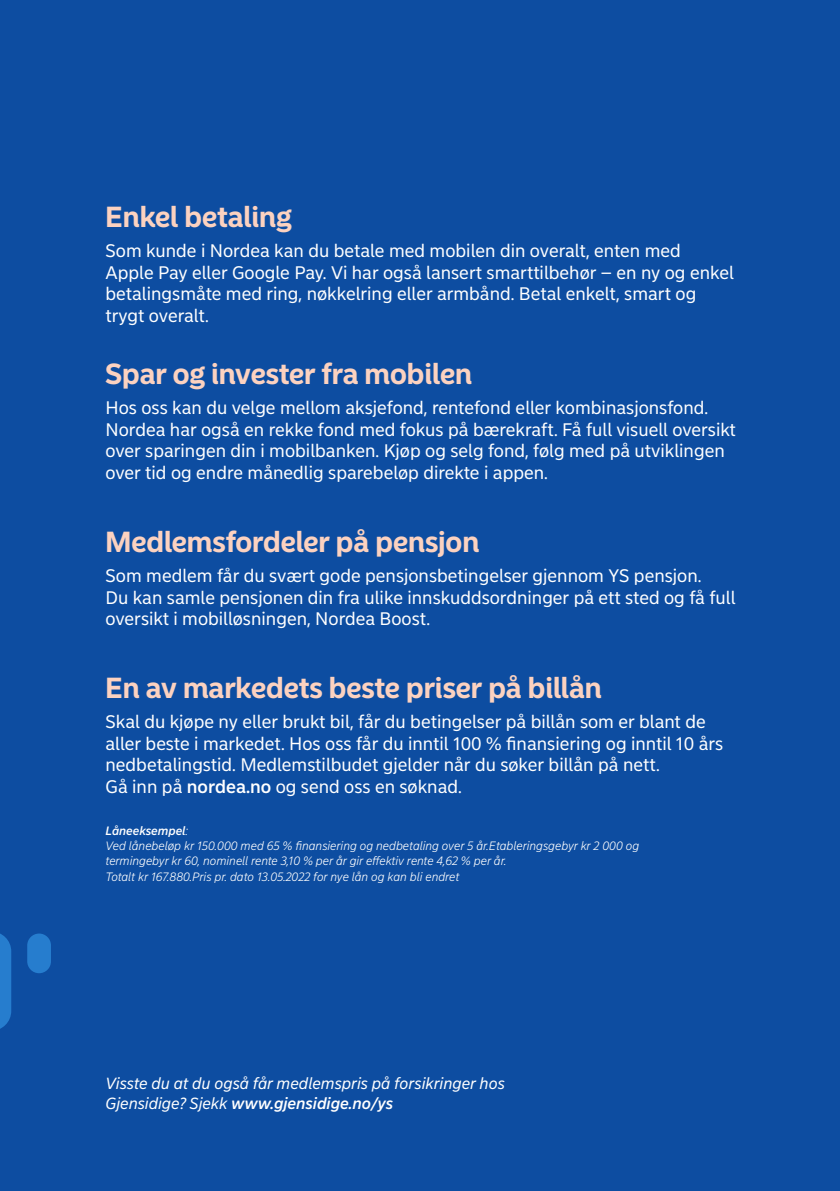
<style>
.page{position:relative;width:840px;height:1191px;background:#fff}
.page>*{position:absolute;margin:0;border:0;box-sizing:border-box;transform-origin:0 0}
.t1{font:700 28.8px "Nordea Sans Large";color:#fcd2c0}
.t2{font:18px/21.6px "Nordea Sans Small";color:#fff}
.t3{font:italic 16px/20px "Nordea Sans Small";color:#fff}
.Priseksempel{font:italic 300 12px/15.4px "Nordea Sans Small";color:#fff}
.s1{font-weight:500}
</style>
<div class="page">
<div style="left:0;top:0;width:839px;height:1191px;background:#0d4da1"></div>
<div style="left:27px;top:933px;width:24px;height:40px;background:#267dce;border-radius:12px"></div>
<svg style="left:0;top:933px;width:11px;height:96px"></svg>
<p class="t1" style="left:105px;top:199px;width:187px">Enkel betaling</p>
<p class="t2" style="left:105px;top:240px;width:629px">Som kunde i Nordea kan du betale med mobilen din overalt, enten med<br>Apple Pay eller Google Pay. Vi har også lansert smarttilbehør – en ny og enkel betalingsmåte med ring, nøkkelring eller armbånd. Betal enkelt, smart og trygt overalt.</p>
<p class="t1" style="left:105px;top:356px;width:368px">Spar og invester fra mobilen</p>
<p class="t2" style="left:105px;top:397px;width:631px">Hos oss kan du velge mellom aksjefond, rentefond eller kombinasjonsfond.<br>Nordea har også en rekke fond med fokus på bærekraft. Få full visuell oversikt over sparingen din i mobilbanken. Kjøp og selg fond, følg med på utviklingen over tid og endre månedlig sparebeløp direkte i appen.</p>
<p class="t1" style="left:105px;top:524px;width:375px">Medlemsfordeler på pensjon</p>
<p class="t2" style="left:105px;top:565px;width:631px">Som medlem får du svært gode pensjonsbetingelser gjennom YS pensjon.<br>Du kan samle pensjonen din fra ulike innskuddsordninger på ett sted og få full oversikt i mobilløsningen, Nordea Boost.</p>
<p class="t1" style="left:105px;top:670px;width:497px">En av markedets beste priser på billån</p>
<p class="t2" style="left:105px;top:711px;width:619px">Skal du kjøpe ny eller brukt bil, får du betingelser på billån som er blant de aller beste i markedet. Hos oss får du inntil 100 % finansiering og inntil 10 års nedbetalingstid. Medlemstilbudet gjelder når du søker billån på nett.<br>Gå inn på <span class="s1">nordea.no</span> og send oss en søknad.</p>
<p class="Priseksempel" style="left:105px;top:823px;width:535px"><span class="s1">Låneeksempel</span>:<br>Ved lånebeløp kr 150.000 med 65 % finansiering og nedbetaling over 5 år.Etableringsgebyr kr 2 000 og termingebyr kr 60, nominell rente 3,10 % per år gir effektiv rente 4,62 % per år.</p>
<p class="Priseksempel" style="left:105px;top:869px;width:355px">Totalt kr 167.880.Pris pr. dato 13.05.2022 for nye lån og kan bli endret</p>
<p class="t3" style="left:105px;top:1073px;width:400px">Visste du at du også får medlemspris på forsikringer hos<br>Gjensidige? Sjekk <span class="s1">www.gjensidige.no/ys</span></p>
</div>
